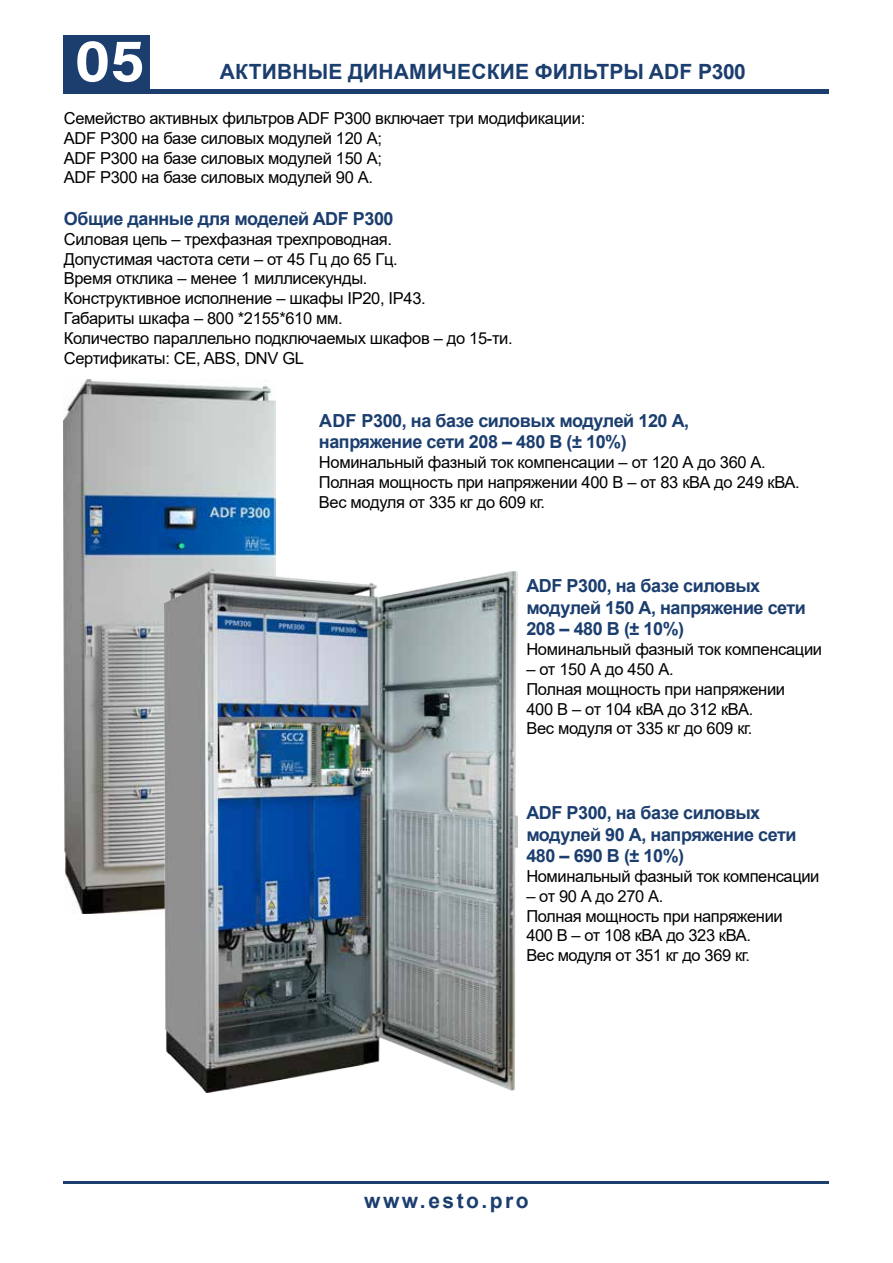
<style>
.page{position:relative;width:893px;height:1263px;background:#fff}
.page>*{position:absolute;margin:0;border:0;box-sizing:border-box;transform-origin:0 0}
.t1{font:700 60px "Acumin Pro";color:#fff}
.t2{font:700 21px "Arial";letter-spacing:.01em;color:#1b3e6f}
.t3{font:700 21px "Arial";letter-spacing:.12em;color:#1b3e6f}
.t4{font:700 18px/21.6px "Arial";letter-spacing:-.025em;color:#1b3e6f}
.t5{font:16.5px/19.8px "Arial";letter-spacing:-.02em;color:#000}
</style>
<div class="page">
<div style="left:64px;top:89px;width:765px;height:5px;background:#1b3e6f"></div>
<hr style="left:64px;top:1181px;width:765px;height:3px;background:#1b3e6f">
<div style="left:64px;top:35px;width:86px;height:56px;background:#1b3e6f"></div>
<img style="left:64px;top:379px;width:211px;height:535px">
<img style="left:164px;top:568px;width:354px;height:525px">
<h1 class="t1" style="left:75px;top:18px;width:71px">05</h1>
<p class="t2" style="left:220px;top:57px;width:528px">АКТИВНЫЕ ДИНАМИЧЕСКИЕ ФИЛЬТРЫ ADF P300</p>
<p class="t5" style="left:64px;top:108px;width:523px">Семейство активных фильтров ADF P300 включает три модификации:<br>ADF P300 на базе силовых модулей 120 А;<br>ADF P300 на базе силовых модулей 150 А;<br>ADF P300 на базе силовых модулей 90 А.</p>
<p class="t4" style="left:64px;top:208px;width:331px">Общие данные для моделей ADF P300</p>
<p class="t5" style="left:64px;top:229px;width:450px">Силовая цепь – трехфазная трехпроводная.<br>Допустимая частота сети – от 45 Гц до 65 Гц.<br>Время отклика – менее 1 миллисекунды.<br>Конструктивное исполнение – шкафы IP20, IP43.<br>Габариты шкафа – 800 *2155*610 мм.<br>Количество параллельно подключаемых шкафов – до 15-ти.<br>Сертификаты: CE, ABS, DNV GL</p>
<p class="t4" style="left:319px;top:410px;width:372px">ADF P300, на базе силовых модулей 120 А, напряжение сети 208 – 480 В (± 10%)</p>
<p class="t5" style="left:319px;top:452px;width:482px">Номинальный фазный ток компенсации – от 120 А до 360 А.<br>Полная мощность при напряжении 400 В – от 83 кВА до 249 кВА.<br>Вес модуля от 335 кг до 609 кг.</p>
<p class="t4" style="left:526px;top:575px;width:281px">ADF P300, на базе силовых модулей 150 А, напряжение сети<br>208 – 480 В (± 10%)</p>
<p class="t5" style="left:526px;top:639px;width:297px">Номинальный фазный ток компенсации</p>
<p class="t5" style="left:526px;top:659px;width:260px">– от 150 А до 450 А.<br>Полная мощность при напряжении<br>400 В – от 104 кВА до 312 кВА.<br>Вес модуля от 335 кг до 609 кг.</p>
<p class="t4" style="left:526px;top:802px;width:272px">ADF P300, на базе силовых модулей 90 А, напряжение сети<br>480 – 690 В (± 10%)</p>
<p class="t5" style="left:526px;top:866px;width:295px">Номинальный фазный ток компенсации</p>
<p class="t5" style="left:526px;top:886px;width:258px">– от 90 А до 270 А.<br>Полная мощность при напряжении<br>400 В – от 108 кВА до 323 кВА.<br>Вес модуля от 351 кг до 369 кг.</p>
<p class="t3" style="left:364px;top:1186px;width:166px">www.esto.pro</p>
</div>
